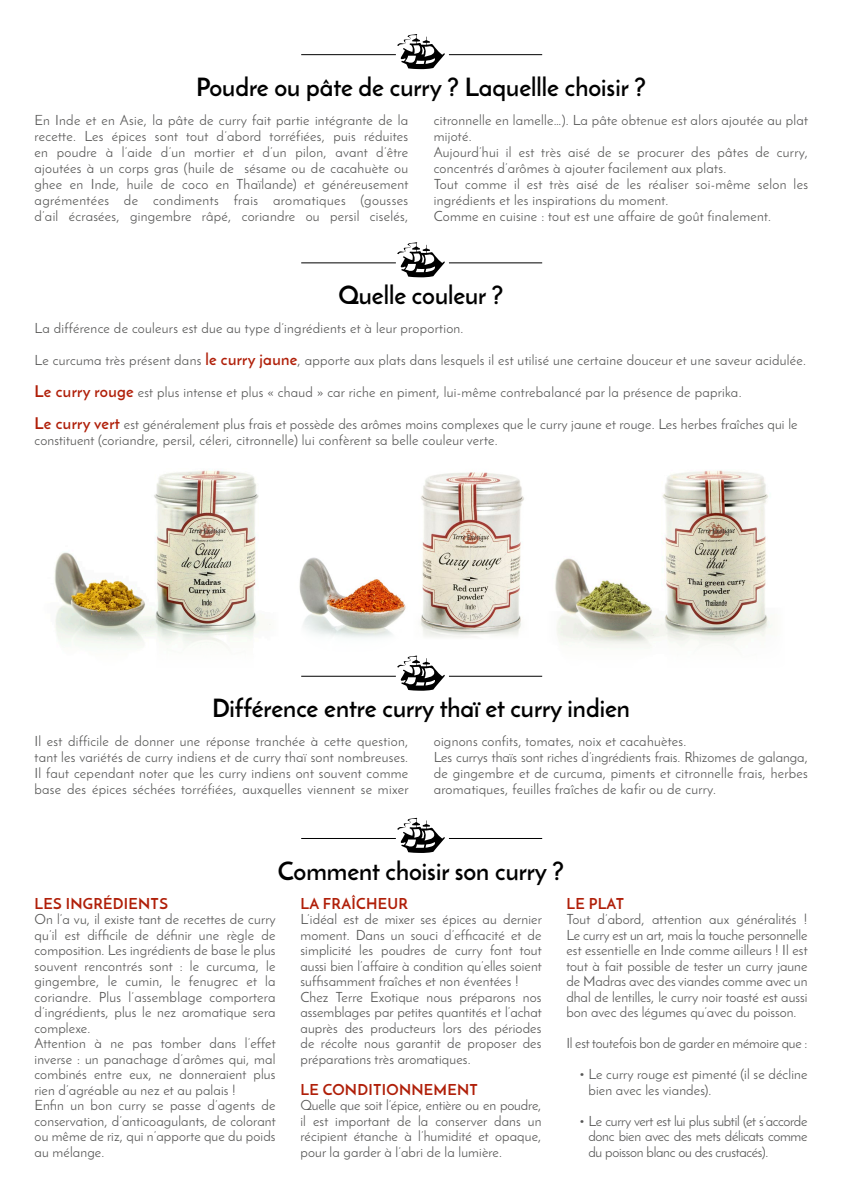
<style>
.page{position:relative;width:842px;height:1191px;background:#fff}
.page>*{position:absolute;margin:0;border:0;box-sizing:border-box;transform-origin:0 0}
.t1{font:700 25px "Josefin Sans";color:#000}
.t2{font:700 15px "Josefin Sans";letter-spacing:.02em;color:#b01f09}
.t3{font:14px/15.5px "Josefin Sans";letter-spacing:.01em;color:#565655}
.t4{font:14px "Josefin Sans";letter-spacing:-.01em;color:#565655}
.s1{font-weight:700;font-size:16px;color:#b01f09}
</style>
<div class="page">
<svg style="left:397px;top:34px;width:48px;height:35px"></svg>
<hr style="left:449px;top:54px;width:93px;height:1px;background:#000">
<hr style="left:301px;top:54px;width:95px;height:1px;background:#000">
<svg style="left:397px;top:655px;width:48px;height:35px"></svg>
<hr style="left:449px;top:676px;width:93px;height:1px;background:#000">
<hr style="left:301px;top:676px;width:95px;height:1px;background:#000">
<svg style="left:397px;top:818px;width:48px;height:35px"></svg>
<hr style="left:449px;top:838px;width:93px;height:1px;background:#000">
<hr style="left:301px;top:838px;width:95px;height:1px;background:#000">
<svg style="left:397px;top:242px;width:48px;height:35px"></svg>
<hr style="left:449px;top:262px;width:93px;height:1px;background:#000">
<hr style="left:301px;top:262px;width:95px;height:1px;background:#000">
<img style="left:54px;top:470px;width:217px;height:176px">
<img style="left:555px;top:470px;width:217px;height:177px">
<img style="left:420px;top:472px;width:104px;height:166px">
<img style="left:299px;top:557px;width:107px;height:81px">
<h1 class="t1" style="left:196px;top:71px;width:451px">Poudre ou pâte de curry ? Laquellle choisir ?</h1>
<p class="t3" style="left:35px;top:112px;width:375px;line-height:16px;text-align:justify">En Inde et en Asie, la pâte de curry fait partie intégrante de la recette. Les épices sont tout d’abord torréfiées, puis réduites en poudre à l’aide d’un mortier et d’un pilon, avant d’être ajoutées à un corps gras (huile de sésame ou de cacahuète ou ghee en Inde, huile de coco en Thaïlande) et généreusement agrémentées de condiments frais aromatiques (gousses d’ail écrasées, gingembre râpé, coriandre ou persil ciselés,</p>
<p class="t3" style="left:434px;top:112px;width:376px;line-height:16px">citronnelle en lamelle…). La pâte obtenue est alors ajoutée au plat mijoté.<br>Aujourd’hui il est très aisé de se procurer des pâtes de curry, concentrés d’arômes à ajouter facilement aux plats.<br>Tout comme il est très aisé de les réaliser soi-même selon les ingrédients et les inspirations du moment.<br>Comme en cuisine : tout est une affaire de goût finalement.</p>
<h1 class="t1" style="left:338px;top:280px;width:166px">Quelle couleur ?</h1>
<p class="t3" style="left:35px;top:320px;width:430px">La différence de couleurs est due au type d’ingrédients et à leur proportion.</p>
<p class="t3" style="left:35px;top:352px;width:773px">Le curcuma très présent dans <span class="s1">le curry jaune</span>, apporte aux plats dans lesquels il est utilisé une certaine douceur et une saveur acidulée.</p>
<p class="t3" style="left:35px;top:384px;width:708px"><span class="s1">Le curry rouge</span> est plus intense et plus « chaud » car riche en piment, lui-même contrebalancé par la présence de paprika.</p>
<p class="t3" style="left:35px;top:416px;width:764px;line-height:16px"><span class="s1">Le curry vert</span> est généralement plus frais et possède des arômes moins complexes que le curry jaune et rouge. Les herbes fraîches qui le constituent (coriandre, persil, céleri, citronnelle) lui confèrent sa belle couleur verte.</p>
<h1 class="t1" style="left:212px;top:693px;width:419px">Différence entre curry thaï et curry indien</h1>
<p class="t3" style="left:35px;top:733px;width:375px;line-height:16px;text-align:justify">Il est difficile de donner une réponse tranchée à cette question, tant les variétés de curry indiens et de curry thaï sont nombreuses.<br>Il faut cependant noter que les curry indiens ont souvent comme base des épices séchées torréfiées, auxquelles viennent se mixer</p>
<p class="t3" style="left:434px;top:733px;width:376px;line-height:16px">oignons confits, tomates, noix et cacahuètes.<br>Les currys thaïs sont riches d’ingrédients frais. Rhizomes de galanga, de gingembre et de curcuma, piments et citronnelle frais, herbes aromatiques, feuilles fraîches de kafir ou de curry.</p>
<h1 class="t1" style="left:278px;top:855px;width:288px">Comment choisir son curry ?</h1>
<p class="t2" style="left:35px;top:894px;width:135px">LES INGRÉDIENTS</p>
<p class="t3" style="left:35px;top:911px;width:243px">On l’a vu, il existe tant de recettes de curry qu’il est difficile de définir une règle de composition. Les ingrédients de base le plus souvent rencontrés sont : le curcuma, le gingembre, le cumin, le fenugrec et la coriandre. Plus l’assemblage comportera d’ingrédients, plus le nez aromatique sera complexe.<br>Attention à ne pas tomber dans l’effet inverse : un panachage d’arômes qui, mal combinés entre eux, ne donneraient plus rien d’agréable au nez et au palais !<br>Enfin un bon curry se passe d’agents de conservation, d’anticoagulants, de colorant ou même de riz, qui n’apporte que du poids au mélange.</p>
<p class="t2" style="left:300px;top:894px;width:109px">LA FRAÎCHEUR</p>
<p class="t3" style="left:300px;top:911px;width:243px">L’idéal est de mixer ses épices au dernier moment. Dans un souci d’efficacité et de simplicité les poudres de curry font tout aussi bien l’affaire à condition qu’elles soient suffisamment fraîches et non éventées !<br>Chez Terre Exotique nous préparons nos assemblages par petites quantités et l’achat auprès des producteurs lors des périodes de récolte nous garantit de proposer des préparations très aromatiques.</p>
<p class="t2" style="left:300px;top:1080px;width:179px">LE CONDITIONNEMENT</p>
<p class="t3" style="left:300px;top:1097px;width:242px;text-align:justify">Quelle que soit l’épice, entière ou en poudre, il est important de la conserver dans un récipient étanche à l’humidité et opaque, pour la garder à l’abri de la lumière.</p>
<p class="t2" style="left:566px;top:894px;width:59px">LE PLAT</p>
<p class="t3" style="left:566px;top:911px;width:243px;text-align:justify">Tout d’abord, attention aux généralités !<br>Le curry est un art, mais la touche personnelle est essentielle en Inde comme ailleurs ! Il est tout à fait possible de tester un curry jaune de Madras avec des viandes comme avec un dhal de lentilles, le curry noir toasté est aussi bon avec des légumes qu’avec du poisson.</p>
<p class="t4" style="left:566px;top:1035px;width:242px">Il est toutefois bon de garder en mémoire que :</p>
<p class="t3" style="left:588px;top:1066px;width:220px;text-indent:-9px">• Le curry rouge est pimenté (il se décline bien avec les viandes).</p>
<p class="t3" style="left:588px;top:1113px;width:220px;text-align:justify;text-indent:-9px">• Le curry vert est lui plus subtil (et s’accorde donc bien avec des mets délicats comme du poisson blanc ou des crustacés).</p>
</div>
